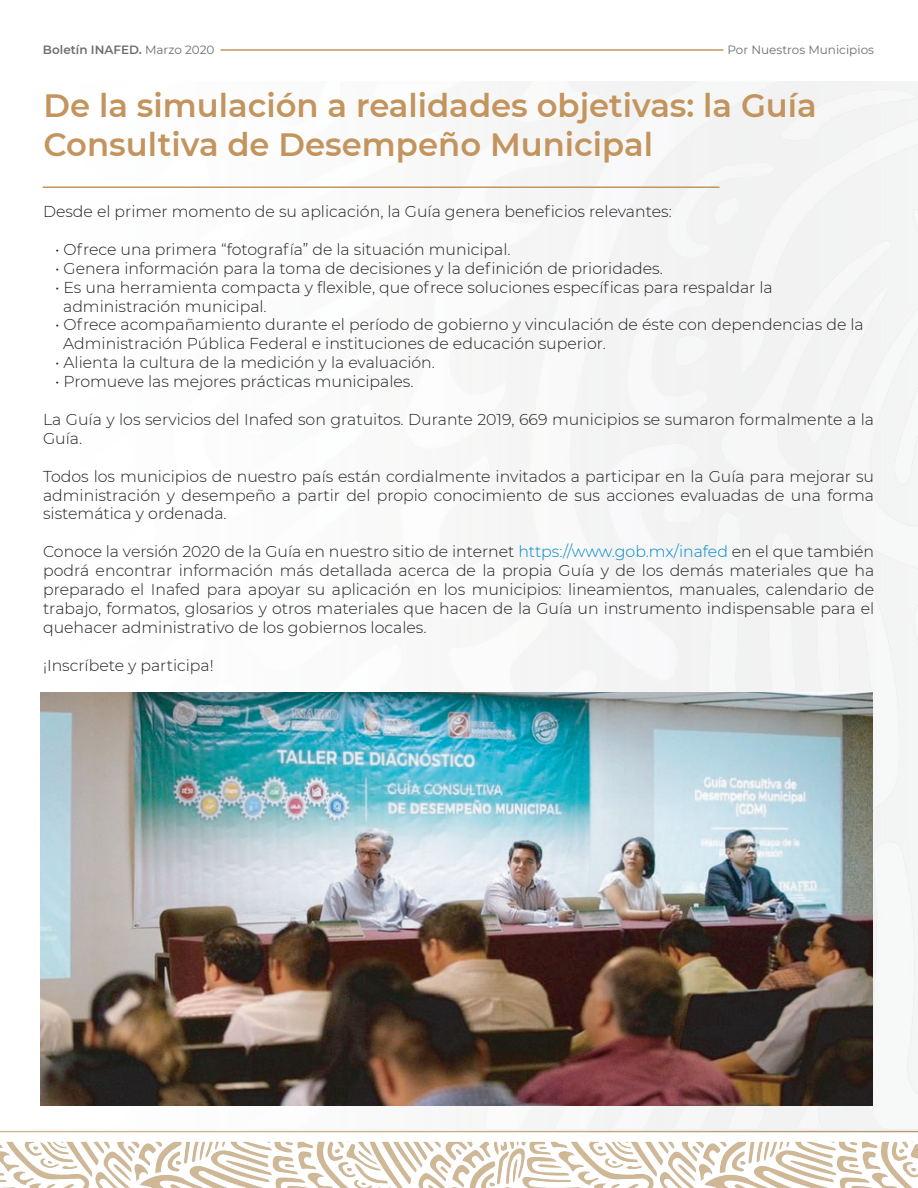
<style>
.page{position:relative;width:918px;height:1188px;background:#fff}
.page>*{position:absolute;margin:0;border:0;box-sizing:border-box;transform-origin:0 0}
.t1{font:600 32.25px/38.7px "Montserrat";color:#c3945d}
.t2{font:300 15.75px/18.9px "Montserrat";color:#231f20}
.t3{font:600 12px "Montserrat";color:#6d6e71}
.t4{font:12px "Montserrat";color:#6d6e71}
.s1{font-weight:400}
.s2{color:#0088c9}
</style>
<div class="page">
<img style="left:0;top:49px;width:918px;height:1139px">
<hr style="left:221px;top:49px;width:503px;height:2px;background:#c3945d">
<hr style="left:43px;top:187px;width:677px;height:1px;background:#c3945d">
<img style="left:41px;top:692px;width:831px;height:413px">
<p class="t3" style="left:43px;top:42px;width:173px">Boletín INAFED. <span class="s1">Marzo 2020</span></p>
<p class="t4" style="left:727px;top:42px;width:148px">Por Nuestros Municipios</p>
<h1 class="t1" style="left:44px;top:85px;width:775px">De la simulación a realidades objetivas: la Guía<br>Consultiva de Desempeño Municipal</h1>
<p class="t2" style="left:43px;top:201px;width:630px">Desde el primer momento de su aplicación, la Guía genera beneficios relevantes:</p>
<p class="t2" style="left:55px;top:239px;width:457px">• Ofrece una primera “fotografía” de la situación municipal.</p>
<p class="t2" style="left:55px;top:258px;width:609px">• Genera información para la toma de decisiones y la definición de prioridades.</p>
<p class="t2" style="left:63px;top:277px;width:711px;text-indent:-8px">• Es una herramienta compacta y flexible, que ofrece soluciones específicas para respaldar la administración municipal.</p>
<p class="t2" style="left:63px;top:315px;width:802px;text-indent:-8px">• Ofrece acompañamiento durante el período de gobierno y vinculación de éste con dependencias de la<br>Administración Pública Federal e instituciones de educación superior.</p>
<p class="t2" style="left:55px;top:353px;width:382px">• Alienta la cultura de la medición y la evaluación.</p>
<p class="t2" style="left:55px;top:372px;width:360px">• Promueve las mejores prácticas municipales.</p>
<p class="t2" style="left:43px;top:409px;width:833px">La Guía y los servicios del Inafed son gratuitos. Durante 2019, 669 municipios se sumaron formalmente a la<br>Guía.</p>
<p class="t2" style="left:43px;top:466px;width:833px;text-align:justify">Todos los municipios de nuestro país están cordialmente invitados a participar en la Guía para mejorar su administración y desempeño a partir del propio conocimiento de sus acciones evaluadas de una forma sistemática y ordenada.</p>
<p class="t2" style="left:43px;top:542px;width:833px;text-align:justify">Conoce la versión 2020 de la Guía en nuestro sitio de internet <span class="s2">https://www.gob.mx/inafed</span> en el que también podrá encontrar información más detallada acerca de la propia Guía y de los demás materiales que ha preparado el Inafed para apoyar su aplicación en los municipios: lineamientos, manuales, calendario de trabajo, formatos, glosarios y otros materiales que hacen de la Guía un instrumento indispensable para el quehacer administrativo de los gobiernos locales.</p>
<p class="t2" style="left:43px;top:655px;width:172px">¡Inscríbete y participa!</p>
</div>
